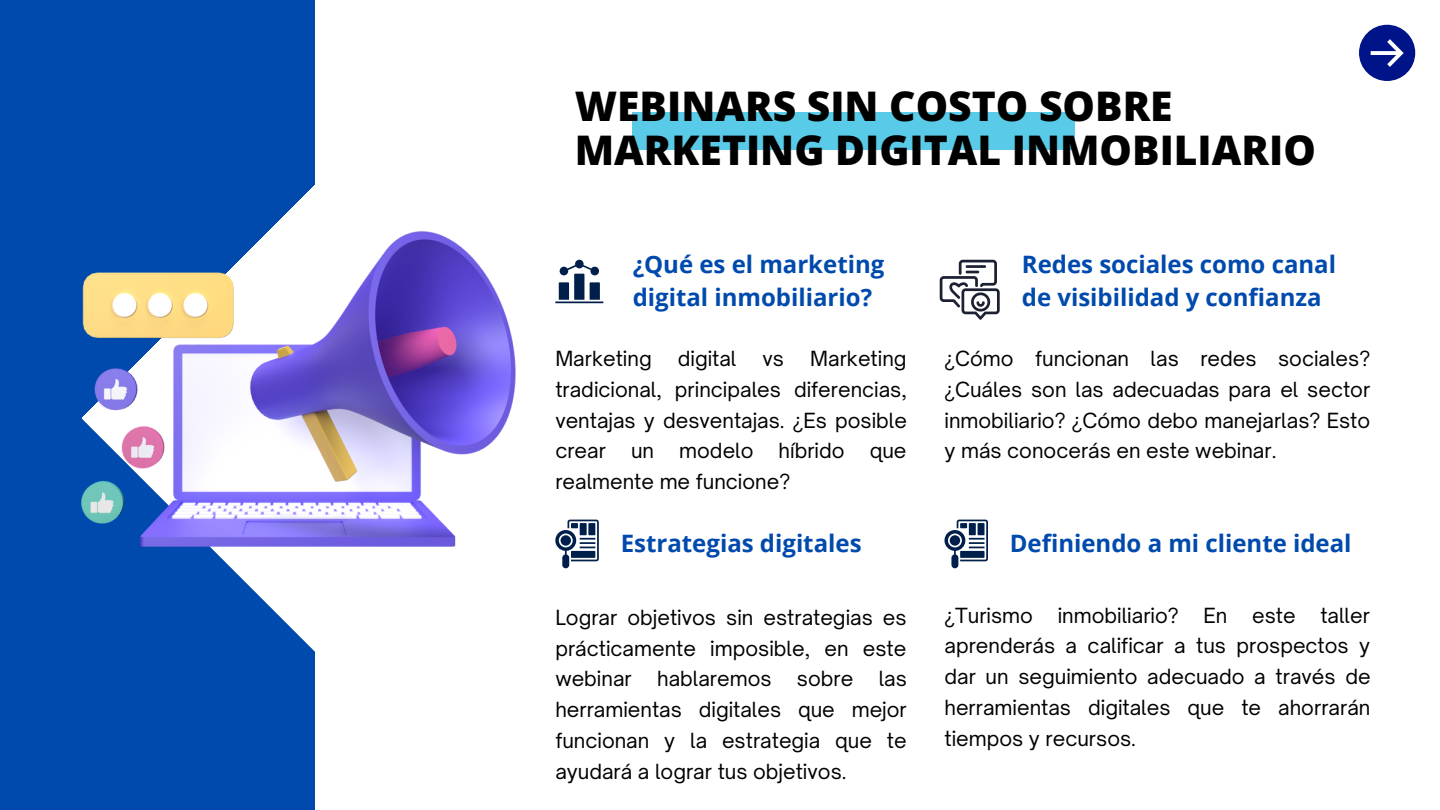
<style>
.page{position:relative;width:1440px;height:810px;background:#fff}
.page>*{position:absolute;margin:0;border:0;box-sizing:border-box;transform-origin:0 0}
.t1{font:800 40.8px/44.3px "Open Sans";color:#000}
.t2{font:700 24px/33px "Open Sans";color:#004aad}
.t3{font:20px/30.8px "Open Sauce One";color:#000;text-align:justify}
</style>
<div class="page">
<div style="left:0;top:0;width:315px;height:810px;background:#004aad"></div>
<svg style="left:140px;top:185px;width:376px;height:467px"></svg>
<div style="left:1359px;top:25px;width:56px;height:56px;background:#001489;border-radius:50%"></div>
<svg style="left:555px;top:260px;width:48px;height:43px"></svg>
<div style="left:632px;top:112px;width:442px;height:38px;background:#59cbe8"></div>
<svg style="left:1371px;top:39px;width:33px;height:28px"></svg>
<svg style="left:555px;top:520px;width:44px;height:48px"></svg>
<img style="left:81px;top:231px;width:434px;height:315px">
<svg style="left:944px;top:520px;width:44px;height:48px"></svg>
<svg style="left:940px;top:260px;width:60px;height:60px"></svg>
<h1 class="t1" style="left:575px;top:83px;width:743px">WEBINARS SIN COSTO SOBRE<br>MARKETING DIGITAL INMOBILIARIO</h1>
<p class="t2" style="left:633px;top:247px;width:253px">¿Qué es el marketing digital inmobiliario?</p>
<p class="t3" style="left:555px;top:343px;width:353px;text-indent:255px">Marketing tradicional, principales diferencias, ventajas y desventajas. ¿Es posible crear</p>
<p class="t3" style="left:555px;top:343px;width:98px">Marketing</p>
<p class="t3" style="left:678px;top:343px;width:60px">digital</p>
<p class="t3" style="left:763px;top:343px;width:23px">vs</p>
<p class="t3" style="left:631px;top:435px;width:25px">un</p>
<p class="t3" style="left:679px;top:435px;width:76px">modelo</p>
<p class="t3" style="left:779px;top:435px;width:67px">híbrido</p>
<p class="t3" style="left:870px;top:435px;width:38px">que</p>
<p class="t3" style="left:555px;top:466px;width:236px">realmente me funcione?</p>
<p class="t2" style="left:621px;top:526px;width:242px">Estrategias digitales</p>
<p class="t3" style="left:555px;top:602px;width:353px">Lograr objetivos sin estrategias es prácticamente imposible, en este webinar</p>
<p class="t3" style="left:555px;top:663px;width:353px;text-indent:323px">las herramientas digitales que mejor funcionan y la estrategia que te ayudará a lograr tus objetivos.</p>
<p class="t3" style="left:657px;top:663px;width:116px">hablaremos</p>
<p class="t3" style="left:797px;top:663px;width:58px">sobre</p>
<p class="t2" style="left:1022px;top:247px;width:316px">Redes sociales como canal de visibilidad y confianza</p>
<p class="t3" style="left:944px;top:343px;width:427px">¿Cómo funcionan las redes sociales? ¿Cuáles son las adecuadas para el sector inmobiliario? ¿Cómo debo manejarlas? Esto y más conocerás en este webinar.</p>
<p class="t2" style="left:1010px;top:526px;width:343px">Definiendo a mi cliente ideal</p>
<p class="t3" style="left:944px;top:600px;width:428px">¿Turismo inmobiliario? En este taller aprenderás a calificar a tus prospectos y dar un seguimiento adecuado a través de herramientas digitales que te ahorrarán tiempos y recursos.</p>
</div>
